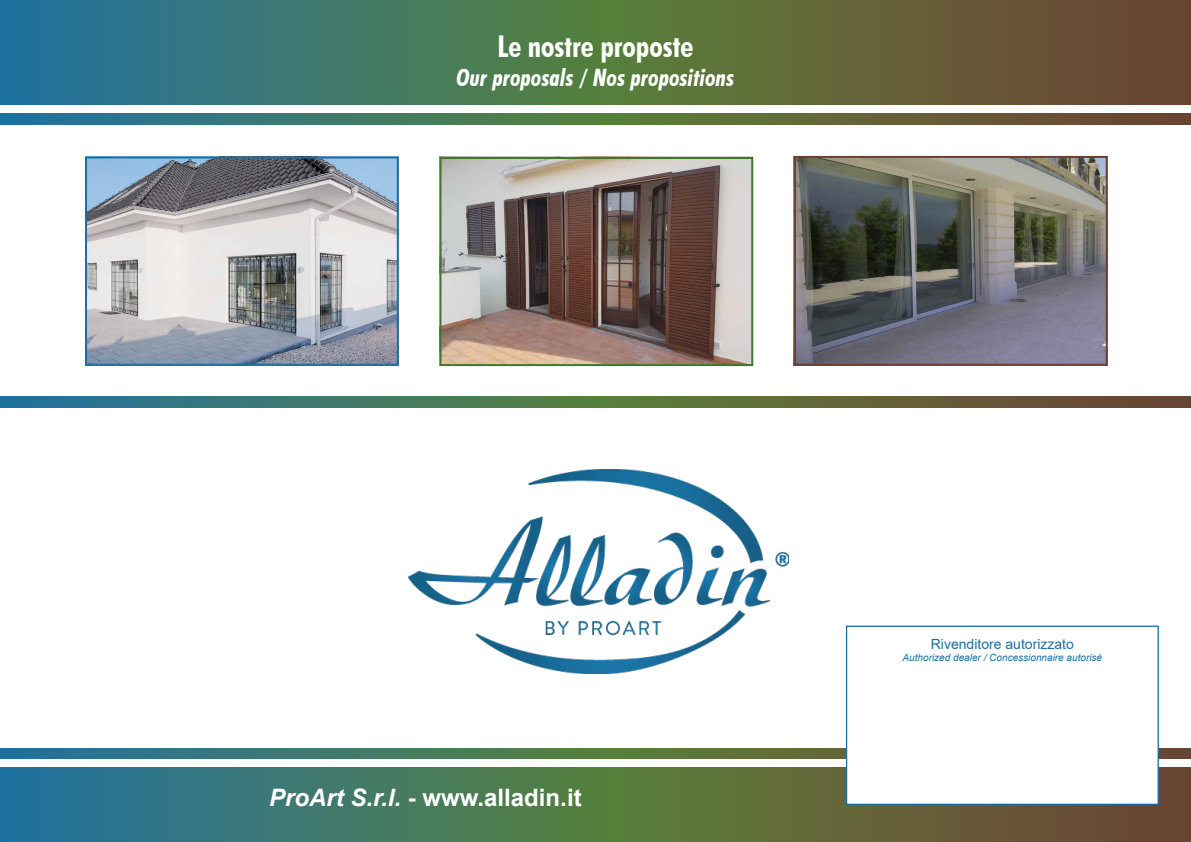
<style>
.page{position:relative;width:1191px;height:842px;background:#fff}
.page>*{position:absolute;margin:0;border:0;box-sizing:border-box;transform-origin:0 0}
.t1{font:700 condensed 30px "Futura BT";color:#fff}
.t2{font:italic 700 condensed 24px "Futura BT";color:#fff}
.t3{font:700 24px "Arial";color:#fff}
.t4{font:14px "Arial";color:#1a709f}
.t5{font:italic 10px "Arial";color:#1a709f}
.s1{font-style:italic}
</style>
<div class="page">
<svg style="left:0;top:0;width:1191px;height:105px;background:#4f6c53"></svg>
<img style="left:408px;top:470px;width:381px;height:203px">
<svg style="left:0;top:113px;width:1191px;height:12px;background:#4f6c53"></svg>
<svg style="left:0;top:767px;width:1191px;height:75px;background:#4b7058"></svg>
<svg style="left:0;top:748px;width:1191px;height:11px;background:#46755e"></svg>
<div style="left:846px;top:626px;width:312px;height:179px;background:#fff;border:1px solid #1a709f"></div>
<img style="left:797px;top:159px;width:307px;height:204px">
<img style="left:439px;top:156px;width:313px;height:207px">
<img style="left:88px;top:159px;width:308px;height:204px">
<div style="left:85px;top:156px;width:314px;height:210px;border:2px solid #1a709f"></div>
<div style="left:439px;top:157px;width:314px;height:209px;border:2px solid #40772c"></div>
<div style="left:794px;top:156px;width:313px;height:210px;border:2px solid #684232"></div>
<svg style="left:0;top:396px;width:1191px;height:12px;background:#4f6c53"></svg>
<h1 class="t1" style="left:497px;top:29px;width:197px">Le nostre proposte</h1>
<h2 class="t2" style="left:456px;top:63px;width:279px">Our proposals / Nos propositions</h2>
<h2 class="t3" style="left:269px;top:780px;width:314px"><span class="s1">ProArt S.r.l.</span> - www.alladin.it</h2>
<h3 class="t4" style="left:930px;top:634px;width:145px">Rivenditore autorizzato</h3>
<p class="t5" style="left:902px;top:651px;width:201px">Authorized dealer / Concessionnaire autorisé</p>
</div>
